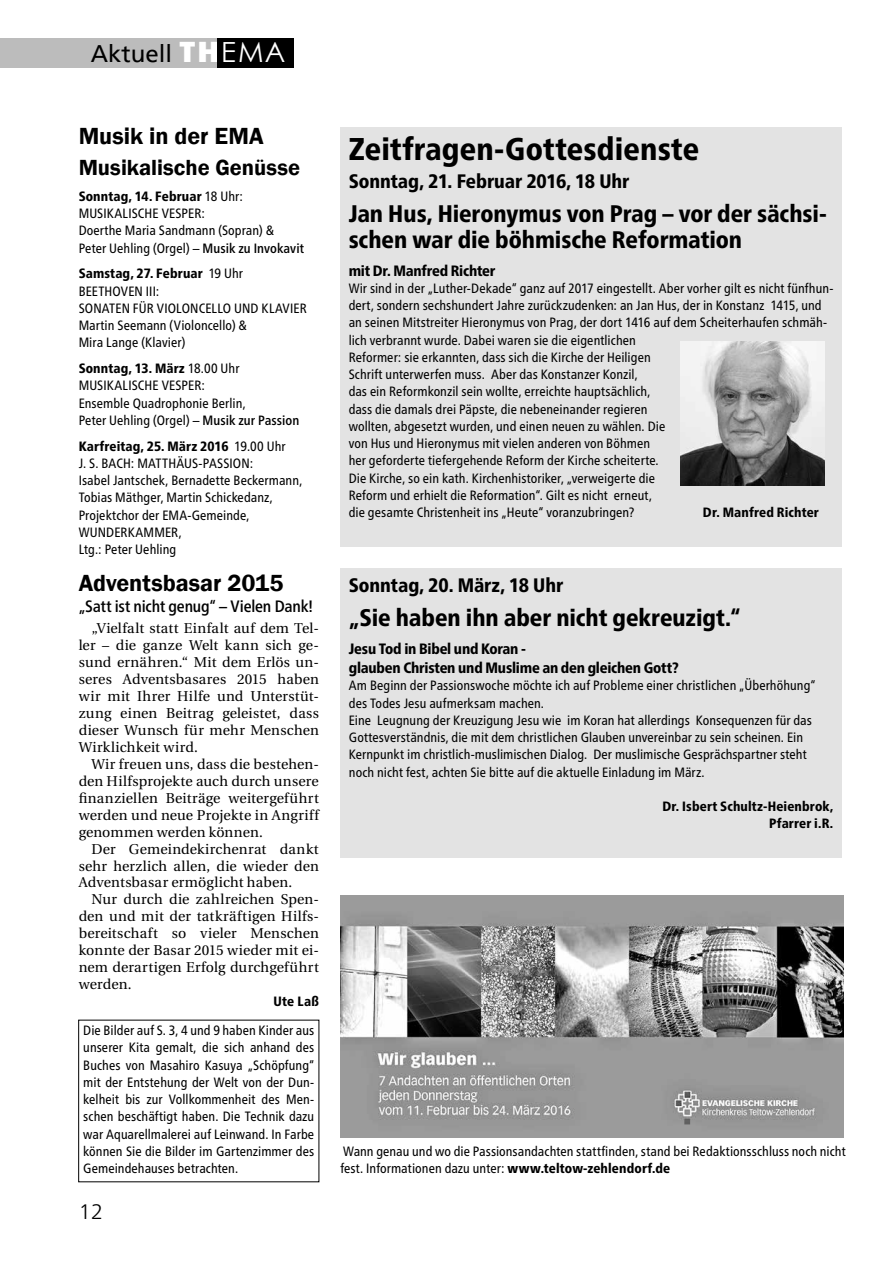
<style>
.page{position:relative;width:893px;height:1263px;background:#fff}
.page>*{position:absolute;margin:0;border:0;box-sizing:border-box;transform-origin:0 0}
.t1{font:800 condensed 31.5px "Frutiger Neue LT Pro";letter-spacing:.005em;color:#000}
.t2{font:800 condensed 24px/25.5px "Frutiger Neue LT Pro";letter-spacing:-.005em;color:#000}
.t3{font:600 24px "Franklin Gothic";color:#000}
.t4{font:24px "Frutiger LT";color:#000}
.t5{font:600 22.5px "Franklin Gothic";color:#000}
.t6{font:300 21px "Frutiger Neue LT Pro";color:#000}
.t7{font:800 condensed 19.5px "Frutiger Neue LT Pro";color:#000}
.t8{font:500 condensed 16.5px "Frutiger Neue LT Pro";letter-spacing:-.01em;color:#000}
.t9{font:800 condensed 15px/19.5px "Frutiger Neue LT Pro";letter-spacing:-.015em;color:#000}
.t10{font:14.25px/17px "Utopia";letter-spacing:.01em;color:#000;text-align:justify}
.t11{font:condensed 13.5px/17.2px "Frutiger Neue LT Pro";letter-spacing:.005em;color:#000}
.t12{font:800 condensed 13.5px/17.2px "Frutiger Neue LT Pro";letter-spacing:.01em;color:#000;text-align:right}
.s1{font-family:"Franklin Gothic";font-weight:800;font-size:30px;color:#fff}
.s2{font-family:"Century Gothic";font-size:27.75px;color:#fff}
.s3{font-weight:800}
.s4{font-weight:500}
</style>
<div class="page">
<div style="left:0;top:38px;width:220px;height:30px;background:#bcbcbc"></div>
<div style="left:218px;top:38px;width:76px;height:30px;background:#000"></div>
<div style="left:340px;top:568px;width:502px;height:289px;background:#e3e3e3"></div>
<div style="left:340px;top:127px;width:502px;height:419px;background:#e3e3e3"></div>
<img style="left:680px;top:341px;width:145px;height:144px">
<img style="left:341px;top:895px;width:502px;height:243px">
<h2 class="t4" style="left:91px;top:39px;width:196px">Aktuell <span class="s1">TH</span><span class="s2">EMA</span></h2>
<h2 class="t3" style="left:79px;top:122px;width:187px">Musik in der EMA</h2>
<h3 class="t5" style="left:79px;top:154px;width:223px">Musikalische Genüsse</h3>
<p class="t11" style="left:79px;top:187px;width:227px"><span class="s3">Sonntag, 14. Februar</span> 18 Uhr:<br>MUSIKALISCHE VESPER:<br>Doerthe Maria Sandmann (Sopran) &amp;<br>Peter Uehling (Orgel) – <span class="s4">Musik zu Invokavit</span></p>
<p class="t11" style="left:79px;top:265px;width:230px"><span class="s3">Samstag, 27. Februar</span> 19 Uhr<br>BEETHOVEN III:<br>SONATEN FÜR VIOLONCELLO UND KLAVIER<br>Martin Seemann (Violoncello) &amp;<br>Mira Lange (Klavier)</p>
<p class="t11" style="left:79px;top:360px;width:222px"><span class="s3">Sonntag, 13. März</span> 18.00 Uhr<br>MUSIKALISCHE VESPER:<br>Ensemble Quadrophonie Berlin,<br>Peter Uehling (Orgel) – <span class="s4">Musik zur Passion</span></p>
<p class="t11" style="left:79px;top:437px;width:225px"><span class="s3">Karfreitag, 25. März 2016</span> 19.00 Uhr<br>J. S. BACH: MATTHÄUS-PASSION:<br>Isabel Jantschek, Bernadette Beckermann,<br>Tobias Mäthger, Martin Schickedanz,<br>Projektchor der EMA-Gemeinde,<br>WUNDERKAMMER,<br>Ltg.: Peter Uehling</p>
<h2 class="t3" style="left:79px;top:568px;width:206px">Adventsbasar 2015</h2>
<p class="t8" style="left:79px;top:597px;width:236px">„Satt ist nicht genug“ – Vielen Dank!</p>
<p class="t10" style="left:79px;top:620px;width:242px;text-indent:13px">„Vielfalt statt Einfalt auf dem Tel&shy;ler – die ganze Welt kann sich ge&shy;sund ernähren.“ Mit dem Erlös un&shy;seres Adventsbasares 2015 haben wir mit Ihrer Hilfe und Unterstüt&shy;zung einen Beitrag geleistet, dass dieser Wunsch für mehr Menschen Wirklichkeit wird.</p>
<p class="t10" style="left:79px;top:756px;width:242px;text-indent:13px">Wir freuen uns, dass die bestehen&shy;den Hilfsprojekte auch durch unsere finanziellen Beiträge weitergeführt werden und neue Projekte in Angriff genommen werden können.</p>
<p class="t10" style="left:79px;top:840px;width:242px;text-indent:13px">Der Gemeindekirchenrat dankt sehr herzlich allen, die wieder den Adventsbasar ermöglicht haben.</p>
<p class="t10" style="left:79px;top:891px;width:242px;text-indent:13px">Nur durch die zahlreichen Spen&shy;den und mit der tatkräftigen Hilfs&shy;bereitschaft so vieler Menschen konnte der Basar 2015 wieder mit ei&shy;nem derartigen Erfolg durchgeführt werden.</p>
<p class="t12" style="left:273px;top:993px;width:47px">Ute Laß</p>
<p class="t11" style="left:83px;top:1022px;width:232px;text-align:justify">Die Bilder auf S. 3, 4 und 9 haben Kinder aus unserer Kita gemalt, die sich anhand des Buches von Masahiro Kasuya „Schöpfung“ mit der Entstehung der Welt von der Dun&shy;kelheit bis zur Vollkommenheit des Men&shy;schen beschäftigt haben. Die Technik dazu war Aquarellmalerei auf Leinwand. In Farbe können Sie die Bilder im Gartenzimmer des Gemeindehauses betrachten.</p>
<h3 class="t6" style="left:79px;top:1199px;width:26px">12</h3>
<h1 class="t1" style="left:349px;top:130px;width:352px">Zeitfragen-Gottesdienste</h1>
<h3 class="t7" style="left:349px;top:170px;width:282px">Sonntag, 21. Februar 2016, 18 Uhr</h3>
<h2 class="t2" style="left:349px;top:201px;width:480px">Jan Hus, Hieronymus von Prag – vor der sächsi&shy;schen war die böhmische Reformation</h2>
<p class="t9" style="left:349px;top:261px;width:148px">mit Dr. Manfred Richter</p>
<p class="t11" style="left:349px;top:279px;width:486px">Wir sind in der „Luther-Dekade“ ganz auf 2017 eingestellt. Aber vorher gilt es nicht fünfhun&shy;dert, sondern sechshundert Jahre zurückzudenken: an Jan Hus, der in Konstanz 1415, und an seinen Mitstreiter Hieronymus von Prag, der dort 1416 auf dem Scheiterhaufen schmäh&shy;lich verbrannt wurde. Dabei waren sie die eigentlichen<br>Reformer: sie erkannten, dass sich die Kirche der Heiligen<br>Schrift unterwerfen muss. Aber das Konstanzer Konzil,<br>das ein Reformkonzil sein wollte, erreichte hauptsächlich,<br>dass die damals drei Päpste, die nebeneinander regieren<br>wollten, abgesetzt wurden, und einen neuen zu wählen. Die<br>von Hus und Hieronymus mit vielen anderen von Böhmen<br>her geforderte tiefergehende Reform der Kirche scheiterte.<br>Die Kirche, so ein kath. Kirchenhistoriker, „verweigerte die<br>Reform und erhielt die Reformation“. Gilt es nicht erneut,<br>die gesamte Christenheit ins „Heute“ voranzubringen?</p>
<p class="t12" style="left:703px;top:504px;width:117px">Dr. Manfred Richter</p>
<h3 class="t7" style="left:349px;top:573px;width:216px">Sonntag, 20. März, 18 Uhr</h3>
<h2 class="t2" style="left:349px;top:604px;width:393px">„Sie haben ihn aber nicht gekreuzigt.“</h2>
<p class="t9" style="left:349px;top:638px;width:331px">Jesu Tod in Bibel und Koran -<br>glauben Christen und Muslime an den gleichen Gott?</p>
<p class="t11" style="left:349px;top:677px;width:468px">Am Beginn der Passionswoche möchte ich auf Probleme einer christlichen „Überhöhung“ des Todes Jesu aufmerksam machen.<br>Eine Leugnung der Kreuzigung Jesu wie im Koran hat allerdings Konsequenzen für das Gottesverständnis, die mit dem christlichen Glauben unvereinbar zu sein scheinen. Ein Kernpunkt im christlich-muslimischen Dialog. Der muslimische Gesprächspartner steht noch nicht fest, achten Sie bitte auf die aktuelle Einladung im März.</p>
<p class="t12" style="left:662px;top:798px;width:172px">Dr. Isbert Schultz-Heienbrok,<br>Pfarrer i.R.</p>
<p class="t11" style="left:340px;top:1143px;width:507px">Wann genau und wo die Passionsandachten stattfinden, stand bei Redaktionsschluss noch nicht fest. Informationen dazu unter: <span class="s3">www.teltow-zehlendorf.de</span></p>
</div>
